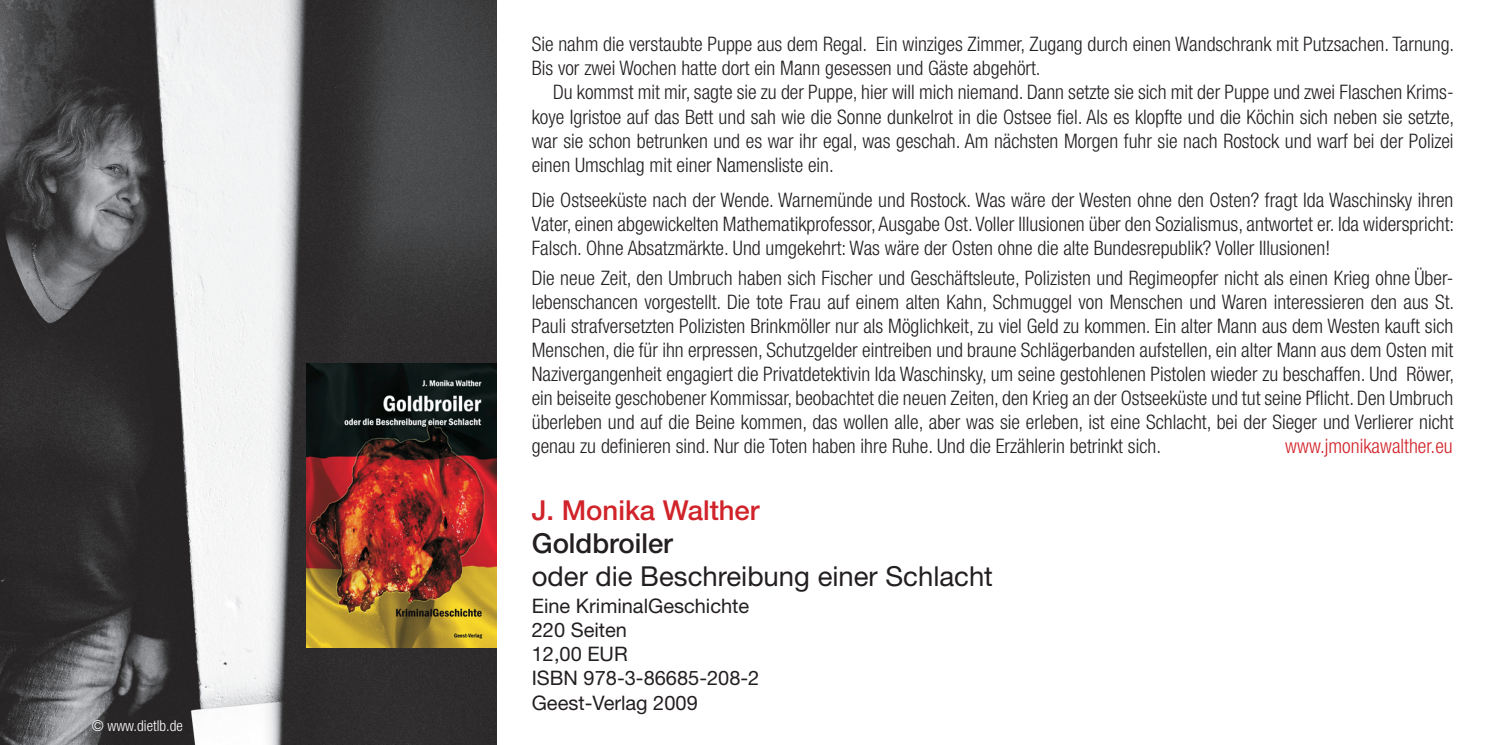
<style>
.page{position:relative;width:1489px;height:745px;background:#fff}
.page>*{position:absolute;margin:0;border:0;box-sizing:border-box;transform-origin:0 0}
.t1{font:27.5px "Helvetica Neue";color:#231f20}
.t2{font:500 27.5px "Helvetica Neue";color:#d1232a}
.t3{font:500 27.5px "Helvetica Neue";color:#231f20}
.t4{font:300 condensed 20px/24px "Helvetica Neue";color:#231f20;text-align:justify}
.t5{font:20px/24px "Helvetica Neue";color:#231f20}
.t6{font:300 condensed 20px "Helvetica Neue";color:#d1232a}
.t7{font:300 condensed 15px "Helvetica Neue";color:#fff}
</style>
<div class="page">
<img style="left:0;top:0;width:496px;height:744px">
<img style="left:306px;top:363px;width:190px;height:284px">
<p class="t7" style="left:92px;top:716px;width:92px">© www.dietlb.de</p>
<p class="t4" style="left:531px;top:32px;width:924px">Sie nahm die verstaubte Puppe aus dem Regal. Ein winziges Zimmer, Zugang durch einen Wandschrank mit Putzsachen. Tarnung.<br>Bis vor zwei Wochen hatte dort ein Mann gesessen und Gäste abgehört.</p>
<p class="t4" style="left:531px;top:80px;width:924px;text-indent:21px">Du kommst mit mir, sagte sie zu der Puppe, hier will mich niemand. Dann setzte sie sich mit der Puppe und zwei Flaschen Krims&shy;koye Igristoe auf das Bett und sah wie die Sonne dunkelrot in die Ostsee fiel. Als es klopfte und die Köchin sich neben sie setzte, war sie schon betrunken und es war ihr egal, was geschah. Am nächsten Morgen fuhr sie nach Rostock und warf bei der Polizei einen Umschlag mit einer Namensliste ein.</p>
<p class="t4" style="left:531px;top:187px;width:924px">Die Ostseeküste nach der Wende. Warnemünde und Rostock. Was wäre der Westen ohne den Osten? fragt Ida Waschinsky ihren Vater, einen abgewickelten Mathematikprofessor, Ausgabe Ost. Voller Illusionen über den Sozialismus, antwortet er. Ida widerspricht:<br>Falsch. Ohne Absatzmärkte. Und umgekehrt: Was wäre der Osten ohne die alte Bundesrepublik? Voller Illusionen!</p>
<p class="t4" style="left:531px;top:265px;width:924px">Die neue Zeit, den Umbruch haben sich Fischer und Geschäftsleute, Polizisten und Regimeopfer nicht als einen Krieg ohne Über&shy;lebenschancen vorgestellt. Die tote Frau auf einem alten Kahn, Schmuggel von Menschen und Waren interessieren den aus St.<br>Pauli strafversetzten Polizisten Brinkmöller nur als Möglichkeit, zu viel Geld zu kommen. Ein alter Mann aus dem Westen kauft sich Menschen, die für ihn erpressen, Schutzgelder eintreiben und braune Schlägerbanden aufstellen, ein alter Mann aus dem Osten mit Nazivergangenheit engagiert die Privatdetektivin Ida Waschinsky, um seine gestohlenen Pistolen wieder zu beschaffen. Und Röwer, ein beiseite geschobener Kommissar, beobachtet die neuen Zeiten, den Krieg an der Ostseeküste und tut seine Pflicht. Den Umbruch überleben und auf die Beine kommen, das wollen alle, aber was sie erleben, ist eine Schlacht, bei der Sieger und Verlierer nicht genau zu definieren sind. Nur die Toten haben ihre Ruhe. Und die Erzählerin betrinkt sich.</p>
<p class="t6" style="left:1285px;top:434px;width:169px">www.jmonikawalther.eu</p>
<h1 class="t2" style="left:531px;top:493px;width:229px">J. Monika Walther</h1>
<h1 class="t3" style="left:531px;top:526px;width:143px">Goldbroiler</h1>
<h1 class="t1" style="left:531px;top:559px;width:462px">oder die Beschreibung einer Schlacht</h1>
<p class="t5" style="left:531px;top:593px;width:229px">Eine KriminalGeschichte<br>220 Seiten<br>12,00 EUR<br>ISBN 978-3-86685-208-2<br>Geest-Verlag 2009</p>
</div>
